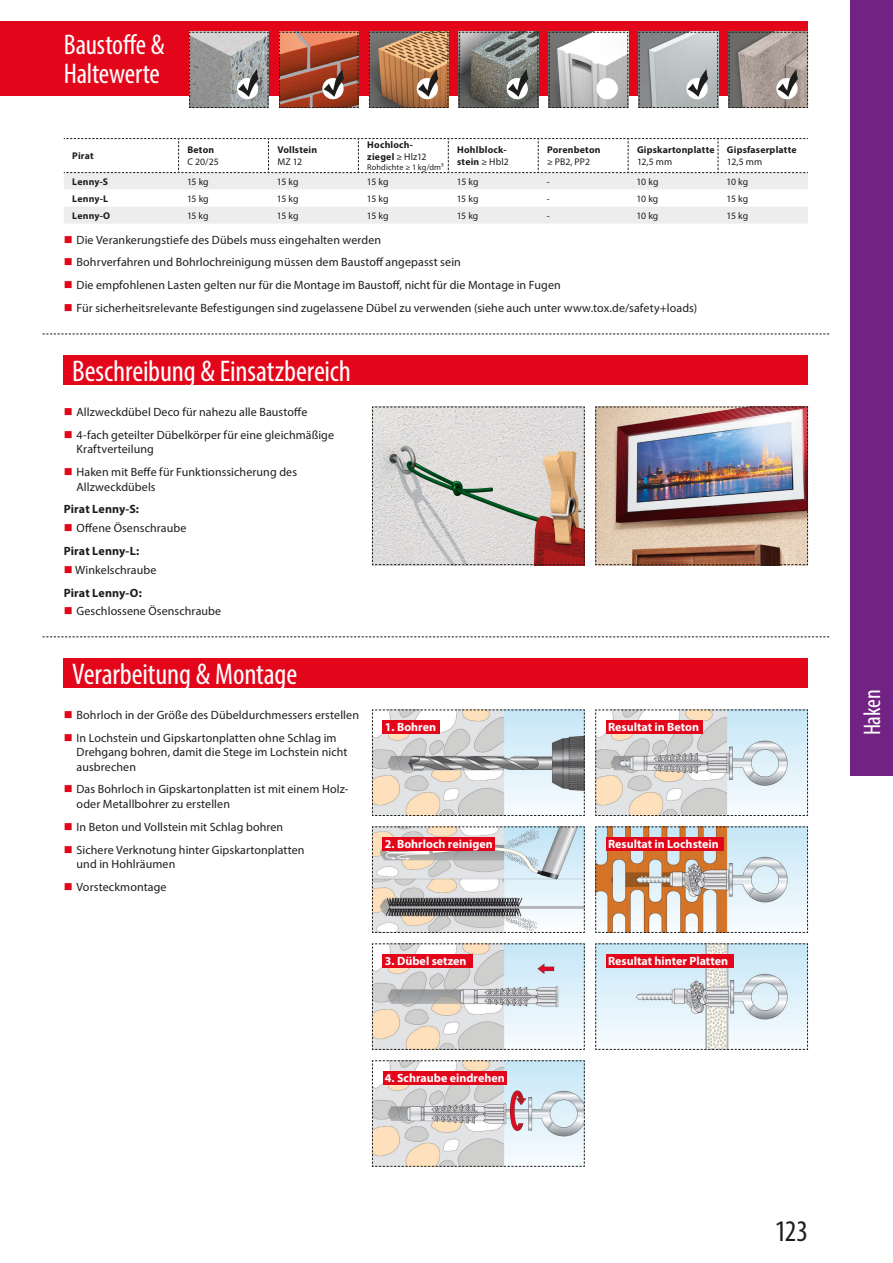
<style>
.page{position:relative;width:893px;height:1263px;background:#fff}
.page>*{position:absolute;margin:0;border:0;box-sizing:border-box;transform-origin:0 0}
.t1{font:condensed 30px "Myriad Pro";letter-spacing:-.005em;color:#fff}
.t2{font:condensed 30px "Myriad Pro";color:#1d1d1b}
.t3{font:condensed 28.5px/28.5px "Myriad Pro";letter-spacing:-.005em;color:#fff}
.t4{font:condensed 24px "Myriad Pro";letter-spacing:-.01em;color:#fff}
.t5{font:12px/14.4px "Myriad Pro";letter-spacing:.01em;color:#1d1d1b}
.t6{font:700 12px "Myriad Pro";color:#fff}
.t7{font:700 12px "Myriad Pro";letter-spacing:.01em;color:#1d1d1b}
.t8{font:700 9.75px/11.7px "Myriad Pro";letter-spacing:.02em;color:#1d1d1b}
.t9{font:9.75px "Myriad Pro";color:#1d1d1b}
.t10{font:8.25px "Myriad Pro";letter-spacing:.015em;color:#1d1d1b}
.s1{font-weight:400}
.s2{color:#e3061b}
.s3{font-weight:700}
</style>
<div class="page">
<div style="left:0;top:21px;width:808px;height:75px;background:#e3061b"></div>
<svg style="left:548px;top:32px;width:80px;height:76px;background:#babab9"></svg>
<div style="left:596px;top:78px;width:22px;height:21px;background:#fff;border-radius:50%"></div>
<div style="left:850px;top:0;width:43px;height:776px;background:#702383"></div>
<svg style="left:372px;top:406px;width:213px;height:159px;background:#cec5c0"></svg>
<img style="left:595px;top:406px;width:213px;height:159px">
<svg style="left:43px;top:334px;width:786px;height:1px"></svg>
<svg style="left:43px;top:636px;width:786px;height:1px"></svg>
<div style="left:64px;top:356px;width:744px;height:29px;background:#e3061b"></div>
<div style="left:64px;top:658px;width:744px;height:30px;background:#e3061b"></div>
<svg style="left:189px;top:32px;width:80px;height:76px;background:#9fa1a1"></svg>
<svg style="left:279px;top:32px;width:80px;height:76px;background:#a5543c"></svg>
<svg style="left:64px;top:138px;width:744px;height:86px"></svg>
<svg style="left:595px;top:709px;width:213px;height:107px;background:#d6dadb"></svg>
<svg style="left:595px;top:826px;width:213px;height:107px"></svg>
<svg style="left:595px;top:943px;width:213px;height:107px"></svg>
<svg style="left:372px;top:709px;width:213px;height:107px;background:#cccece"></svg>
<svg style="left:372px;top:826px;width:213px;height:107px;background:#c7cacb"></svg>
<svg style="left:372px;top:943px;width:213px;height:107px;background:#d6d9d9"></svg>
<svg style="left:372px;top:1060px;width:213px;height:107px;background:#d6d7d8"></svg>
<div style="left:383px;top:720px;width:57px;height:14px;background:#e3061b"></div>
<div style="left:383px;top:837px;width:112px;height:14px;background:#e3061b"></div>
<div style="left:383px;top:954px;width:90px;height:14px;background:#e3061b"></div>
<div style="left:383px;top:1071px;width:124px;height:14px;background:#e3061b"></div>
<div style="left:606px;top:720px;width:97px;height:14px;background:#e3061b"></div>
<div style="left:606px;top:837px;width:117px;height:14px;background:#e3061b"></div>
<div style="left:606px;top:954px;width:127px;height:14px;background:#e3061b"></div>
<svg style="left:369px;top:32px;width:80px;height:76px;background:#a57e5c"></svg>
<svg style="left:459px;top:32px;width:80px;height:76px;background:#787a76"></svg>
<svg style="left:638px;top:32px;width:80px;height:76px;background:#abb0b1"></svg>
<svg style="left:728px;top:32px;width:80px;height:76px;background:#9b928c"></svg>
<h2 class="t3" style="left:64px;top:30px;width:102px">Baustoffe &amp;<br>Haltewerte</h2>
<p class="t8" style="left:72px;top:150px;width:23px">Pirat</p>
<p class="t8" style="left:187px;top:144px;width:28px">Beton</p>
<p class="t9" style="left:187px;top:156px;width:33px">C 20/25</p>
<p class="t8" style="left:277px;top:144px;width:41px">Vollstein</p>
<p class="t9" style="left:277px;top:156px;width:26px">MZ 12</p>
<p class="t8" style="left:367px;top:139px;width:61px">Hochloch&shy;ziegel <span class="s1">≥ Hlz12</span></p>
<p class="t10" style="left:367px;top:162px;width:78px">Rohdichte ≥ 1 kg/dm³</p>
<p class="t8" style="left:457px;top:144px;width:53px">Hohlblock&shy;stein <span class="s1">≥ Hbl2</span></p>
<p class="t8" style="left:547px;top:144px;width:55px">Porenbeton</p>
<p class="t9" style="left:547px;top:156px;width:44px">≥ PB2, PP2</p>
<p class="t8" style="left:637px;top:144px;width:79px">Gipskartonplatte</p>
<p class="t9" style="left:637px;top:156px;width:37px">12,5 mm</p>
<p class="t8" style="left:727px;top:144px;width:71px">Gipsfaserplatte</p>
<p class="t9" style="left:727px;top:156px;width:37px">12,5 mm</p>
<p class="t8" style="left:72px;top:175px;width:37px">Lenny-S</p>
<p class="t9" style="left:187px;top:176px;width:23px">15 kg</p>
<p class="t9" style="left:277px;top:176px;width:23px">15 kg</p>
<p class="t9" style="left:367px;top:176px;width:23px">15 kg</p>
<p class="t9" style="left:457px;top:176px;width:23px">15 kg</p>
<p class="t9" style="left:547px;top:176px;width:4px">-</p>
<p class="t9" style="left:637px;top:176px;width:23px">10 kg</p>
<p class="t9" style="left:726px;top:176px;width:23px">10 kg</p>
<p class="t8" style="left:72px;top:192px;width:37px">Lenny-L</p>
<p class="t9" style="left:187px;top:192px;width:23px">15 kg</p>
<p class="t9" style="left:277px;top:192px;width:23px">15 kg</p>
<p class="t9" style="left:367px;top:192px;width:23px">15 kg</p>
<p class="t9" style="left:457px;top:192px;width:23px">15 kg</p>
<p class="t9" style="left:547px;top:192px;width:4px">-</p>
<p class="t9" style="left:637px;top:192px;width:23px">10 kg</p>
<p class="t9" style="left:726px;top:192px;width:23px">15 kg</p>
<p class="t8" style="left:72px;top:209px;width:40px">Lenny-O</p>
<p class="t9" style="left:187px;top:209px;width:23px">15 kg</p>
<p class="t9" style="left:277px;top:209px;width:23px">15 kg</p>
<p class="t9" style="left:367px;top:209px;width:23px">15 kg</p>
<p class="t9" style="left:457px;top:209px;width:23px">15 kg</p>
<p class="t9" style="left:547px;top:209px;width:4px">-</p>
<p class="t9" style="left:637px;top:209px;width:23px">10 kg</p>
<p class="t9" style="left:726px;top:209px;width:23px">15 kg</p>
<p class="t5" style="left:64px;top:232px;width:319px"><span class="s2">■</span> Die Verankerungstiefe des Dübels muss eingehalten werden</p>
<p class="t5" style="left:64px;top:255px;width:399px"><span class="s2">■</span> Bohrverfahren und Bohrlochreinigung müssen dem Baustoff angepasst sein</p>
<p class="t5" style="left:64px;top:278px;width:499px"><span class="s2">■</span> Die empfohlenen Lasten gelten nur für die Montage im Baustoff, nicht für die Montage in Fugen</p>
<p class="t5" style="left:64px;top:301px;width:635px"><span class="s2">■</span> Für sicherheitsrelevante Befestigungen sind zugelassene Dübel zu verwenden (siehe auch unter www.tox.de/safety+loads)</p>
<h1 class="t1" style="left:72px;top:353px;width:280px">Beschreibung &amp; Einsatzbereich</h1>
<p class="t5" style="left:64px;top:404px;width:245px"><span class="s2">■</span> Allzweckdübel Deco für nahezu alle Baustoffe</p>
<p class="t5" style="left:77px;top:427px;width:259px;text-indent:-13px"><span class="s2">■</span> 4-fach geteilter Dübelkörper für eine gleichmäßige<br>Kraftverteilung</p>
<p class="t5" style="left:77px;top:465px;width:222px;text-indent:-13px"><span class="s2">■</span> Haken mit Beffe für Funktionssicherung des<br>Allzweckdübels</p>
<p class="t7" style="left:64px;top:501px;width:77px">Pirat Lenny-S:</p>
<p class="t5" style="left:64px;top:516px;width:124px;line-height:23px"><span class="s2">■</span> Offene Ösenschraube<br><span class="s3">Pirat Lenny-L:</span></p>
<p class="t5" style="left:64px;top:558px;width:94px;line-height:23px"><span class="s2">■</span> Winkelschraube<br><span class="s3">Pirat Lenny-O:</span></p>
<p class="t5" style="left:64px;top:604px;width:159px"><span class="s2">■</span> Geschlossene Ösenschraube</p>
<h1 class="t1" style="left:72px;top:656px;width:226px">Verarbeitung &amp; Montage</h1>
<p class="t5" style="left:64px;top:707px;width:297px"><span class="s2">■</span> Bohrloch in der Größe des Dübeldurchmessers erstellen</p>
<p class="t5" style="left:77px;top:730px;width:272px;text-indent:-13px"><span class="s2">■</span> In Lochstein und Gipskartonplatten ohne Schlag im<br>Drehgang bohren, damit die Stege im Lochstein nicht ausbrechen</p>
<p class="t5" style="left:77px;top:782px;width:273px;text-indent:-13px"><span class="s2">■</span> Das Bohrloch in Gipskartonplatten ist mit einem Holz&shy;oder Metallbohrer zu erstellen</p>
<p class="t5" style="left:64px;top:819px;width:221px"><span class="s2">■</span> In Beton und Vollstein mit Schlag bohren</p>
<p class="t5" style="left:77px;top:842px;width:230px;text-indent:-13px"><span class="s2">■</span> Sichere Verknotung hinter Gipskartonplatten und in Hohlräumen</p>
<p class="t5" style="left:64px;top:879px;width:104px"><span class="s2">■</span> Vorsteckmontage</p>
<p class="t6" style="left:385px;top:719px;width:53px">1. Bohren</p>
<p class="t6" style="left:385px;top:836px;width:109px">2. Bohrloch reinigen</p>
<p class="t6" style="left:385px;top:953px;width:83px">3. Dübel setzen</p>
<p class="t6" style="left:385px;top:1070px;width:121px">4. Schraube eindrehen</p>
<p class="t6" style="left:608px;top:719px;width:93px">Resultat in Beton</p>
<p class="t6" style="left:608px;top:836px;width:112px">Resultat in Lochstein</p>
<p class="t6" style="left:608px;top:953px;width:121px">Resultat hinter Platten</p>
<h1 class="t2" style="left:775px;top:1213px;width:35px">123</h1>
<h3 class="t4" style="left:858px;top:735px;width:47px;rotate:-90deg">Haken</h3>
</div>
